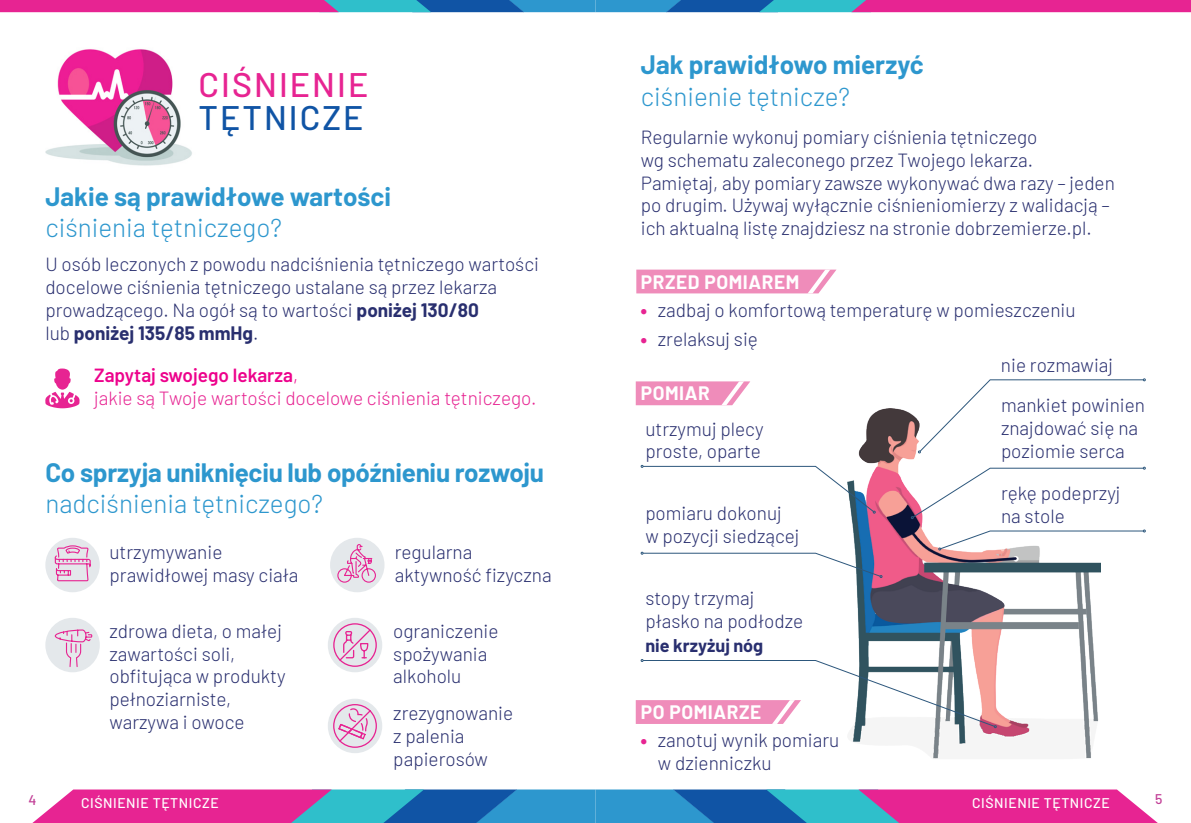
<style>
.page{position:relative;width:1191px;height:823px;background:#fff}
.page>*{position:absolute;margin:0;border:0;box-sizing:border-box;transform-origin:0 0}
.t1{font:500 34px/32.8px "Barlow";letter-spacing:.06em;color:#e72492}
.t2{font:700 26px/31.2px "Barlow";letter-spacing:-.01em;color:#2d97ce}
.t3{font:300 19px/22.8px "Barlow";color:#292f6f}
.t4{font:300 19px/22.8px "Barlow";color:#e72492}
.t5{font:700 19px "Barlow";letter-spacing:.03em;color:#fff}
.t6{font:700 18px "Barlow";color:#292f6f}
.t7{font:500 14px "Barlow";letter-spacing:.04em;color:#fff}
.t8{font:500 14px "Barlow";color:#c24097}
.s1{color:#1054a5}
.s2{font-weight:300}
.s3{font-weight:700}
.s4{font-weight:600;color:#ed028c}
.s5{color:#ed028c}
.s6{font-weight:900;color:#e72492}
</style>
<div class="page">
<svg style="left:33px;top:789px;width:1124px;height:33px;background:#8763ae"></svg>
<svg style="left:0;top:0;width:1191px;height:12px;background:#9052a5"></svg>
<svg style="left:636px;top:269px;width:200px;height:24px;background:#f096c0"></svg>
<svg style="left:636px;top:381px;width:114px;height:24px;background:#f19bc3"></svg>
<img style="left:851px;top:408px;width:249px;height:350px">
<svg style="left:911px;top:466px;width:234px;height:52px"></svg>
<svg style="left:918px;top:378px;width:227px;height:75px"></svg>
<svg style="left:938px;top:529px;width:207px;height:21px"></svg>
<svg style="left:636px;top:658px;width:360px;height:69px"></svg>
<svg style="left:641px;top:465px;width:234px;height:48px"></svg>
<svg style="left:641px;top:551px;width:241px;height:26px"></svg>
<img style="left:45px;top:49px;width:147px;height:117px">
<svg style="left:45px;top:368px;width:35px;height:40px"></svg>
<div style="left:45px;top:537px;width:55px;height:55px;background:#e4e8eb;border-radius:50%"></div>
<svg style="left:54px;top:544px;width:37px;height:37px"></svg>
<div style="left:330px;top:537px;width:54px;height:55px;background:#e4e8eb;border-radius:50%"></div>
<svg style="left:337px;top:543px;width:39px;height:40px"></svg>
<div style="left:45px;top:617px;width:55px;height:55px;background:#e4e8eb;border-radius:50%"></div>
<svg style="left:54px;top:629px;width:39px;height:38px"></svg>
<div style="left:328px;top:698px;width:54px;height:54px;background:#e4e8eb;border-radius:50%"></div>
<svg style="left:332px;top:703px;width:45px;height:45px"></svg>
<div style="left:328px;top:617px;width:54px;height:55px;background:#e4e8eb;border-radius:50%"></div>
<svg style="left:332px;top:622px;width:45px;height:45px"></svg>
<p class="t1" style="left:198px;top:66px;width:171px">CIŚNIENIE<br><span class="s1">TĘTNICZE</span></p>
<p class="t2" style="left:45px;top:179px;width:347px">Jakie są prawidłowe wartości <span class="s2">ciśnienia tętniczego?</span></p>
<p class="t3" style="left:45px;top:251px;width:495px">U osób leczonych z powodu nadciśnienia tętniczego wartości docelowe ciśnienia tętniczego ustalane są przez lekarza prowadzącego. Na ogół są to wartości <span class="s3">poniżej 130/80<br></span>lub <span class="s3">poniżej 135/85 mmHg</span>.</p>
<p class="t4" style="left:94px;top:362px;width:444px"><span class="s4">Zapytaj swojego lekarza</span><span class="s5">,<br></span>jakie są Twoje wartości docelowe ciśnienia tętniczego.</p>
<p class="t2" style="left:45px;top:455px;width:500px">Co sprzyja uniknięciu lub opóźnieniu rozwoju <span class="s2">nadciśnienia tętniczego?</span></p>
<p class="t3" style="left:109px;top:538px;width:190px">utrzymywanie prawidłowej masy ciała</p>
<p class="t3" style="left:109px;top:617px;width:178px">zdrowa dieta, o małej zawartości soli, obfitująca w produkty pełnoziarniste, warzywa i owoce</p>
<p class="t3" style="left:395px;top:538px;width:158px">regularna aktywność fizyczna</p>
<p class="t3" style="left:393px;top:617px;width:107px">ograniczenie spożywania alkoholu</p>
<p class="t3" style="left:393px;top:700px;width:121px">zrezygnowanie z palenia papierosów</p>
<p class="t2" style="left:641px;top:47px;width:284px">Jak prawidłowo mierzyć <span class="s2">ciśnienie tętnicze?</span></p>
<p class="t3" style="left:641px;top:124px;width:475px">Regularnie wykonuj pomiary ciśnienia tętniczego<br>wg schematu zaleconego przez Twojego lekarza.<br>Pamiętaj, aby pomiary zawsze wykonywać dwa razy – jeden po drugim. Używaj wyłącznie ciśnieniomierzy z walidacją – ich aktualną listę znajdziesz na stronie dobrzemierze.pl.</p>
<p class="t5" style="left:641px;top:267px;width:160px">PRZED POMIAREM</p>
<p class="t3" style="left:641px;top:297px;width:436px"><span class="s6">∙</span> zadbaj o komfortową temperaturę w pomieszczeniu</p>
<p class="t3" style="left:641px;top:326px;width:119px"><span class="s6">∙</span> zrelaksuj się</p>
<p class="t5" style="left:641px;top:379px;width:70px">POMIAR</p>
<p class="t3" style="left:1001px;top:352px;width:114px">nie rozmawiaj</p>
<p class="t3" style="left:1001px;top:392px;width:146px">mankiet powinien znajdować się na poziomie serca</p>
<p class="t3" style="left:1001px;top:480px;width:121px">rękę podeprzyj na stole</p>
<p class="t3" style="left:645px;top:415px;width:120px">utrzymuj plecy proste, oparte</p>
<p class="t3" style="left:645px;top:500px;width:156px">pomiaru dokonuj w pozycji siedzącej</p>
<p class="t3" style="left:645px;top:584px;width:159px">stopy trzymaj płasko na podłodze</p>
<p class="t6" style="left:645px;top:631px;width:119px">nie krzyżuj nóg</p>
<p class="t5" style="left:641px;top:697px;width:122px">PO POMIARZE</p>
<p class="t3" style="left:658px;top:727px;width:183px;text-indent:-17px"><span class="s6">∙</span> zanotuj wynik pomiaru w dzienniczku</p>
<p class="t8" style="left:28px;top:789px;width:9px">4</p>
<p class="t8" style="left:1155px;top:788px;width:9px">5</p>
<p class="t7" style="left:81px;top:792px;width:139px">CIŚNIENIE TĘTNICZE</p>
<p class="t7" style="left:972px;top:792px;width:139px">CIŚNIENIE TĘTNICZE</p>
</div>
